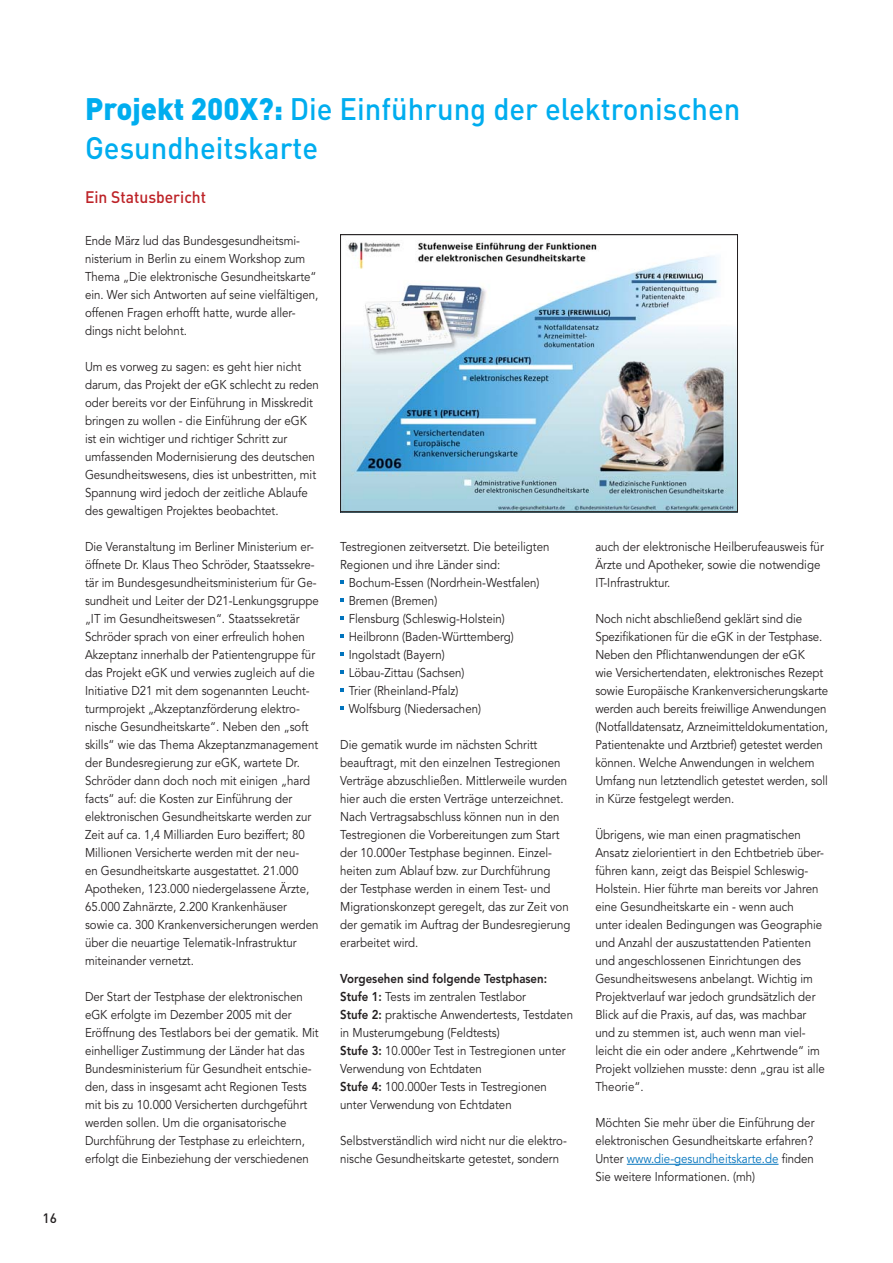
<style>
.page{position:relative;width:893px;height:1263px;background:#fff}
.page>*{position:absolute;margin:0;border:0;box-sizing:border-box;transform-origin:0 0}
.t1{font:500 30.75px/39px "DIN";color:#00adef;scale:.95 1}
.t2{font:500 16.5px "DIN";color:#bd2227;scale:.95 1}
.t3{font:500 13.5px "DIN";color:#231f20}
.t4{font:12.75px/18px "Avenir";color:#231f20;scale:.9 1}
.s1{font-weight:900}
.s2{font-weight:800}
.s3{color:#0073bd}
</style>
<div class="page">
<img style="left:342px;top:241px;width:394px;height:269px">
<div style="left:340px;top:234px;width:398px;height:278px;border:1px solid #231f20"></div>
<hr style="left:627px;top:1164px;width:151px;height:1px;background:#0073bd">
<p class="t3" style="left:42px;top:1213px;width:16px">16</p>
<h1 class="t1" style="left:85px;top:94px;width:691px"><span class="s1">Projekt 200X?:</span> Die Einführung der elektronischen<br>Gesundheitskarte</h1>
<p class="t2" style="left:85px;top:191px;width:129px">Ein Statusbericht</p>
<p class="t4" style="left:85px;top:233px;width:261px">Ende März lud das Bundesgesundheitsmi&shy;nisterium in Berlin zu einem Workshop zum Thema „Die elektronische Gesundheitskarte“ ein. Wer sich Antworten auf seine vielfältigen, offenen Fragen erhofft hatte, wurde aller&shy;dings nicht belohnt.</p>
<p class="t4" style="left:85px;top:359px;width:261px">Um es vorweg zu sagen: es geht hier nicht darum, das Projekt der eGK schlecht zu reden oder bereits vor der Einführung in Misskredit bringen zu wollen - die Einführung der eGK ist ein wichtiger und richtiger Schritt zur umfassenden Modernisierung des deutschen Gesundheitswesens, dies ist unbestritten, mit Spannung wird jedoch der zeitliche Ablaufe des gewaltigen Projektes beobachtet.</p>
<p class="t4" style="left:85px;top:539px;width:261px">Die Veranstaltung im Berliner Ministerium er&shy;öffnete Dr. Klaus Theo Schröder, Staatssekre&shy;tär im Bundesgesundheitsministerium für Ge&shy;sundheit und Leiter der D21-Lenkungsgruppe „IT im Gesundheitswesen“. Staatssekretär Schröder sprach von einer erfreulich hohen Akzeptanz innerhalb der Patientengruppe für das Projekt eGK und verwies zugleich auf die Initiative D21 mit dem sogenannten Leucht&shy;turmprojekt „Akzeptanzförderung elektro&shy;nische Gesundheitskarte“. Neben den „soft skills“ wie das Thema Akzeptanzmanagement der Bundesregierung zur eGK, wartete Dr.<br>Schröder dann doch noch mit einigen „hard facts“ auf: die Kosten zur Einführung der elektronischen Gesundheitskarte werden zur Zeit auf ca. 1,4 Milliarden Euro beziffert; 80<br>Millionen Versicherte werden mit der neu-<br>en Gesundheitskarte ausgestattet. 21.000<br>Apotheken, 123.000 niedergelassene Ärzte, 65.000 Zahnärzte, 2.200 Krankenhäuser sowie ca. 300 Krankenversicherungen werden über die neuartige Telematik-Infrastruktur miteinander vernetzt.</p>
<p class="t4" style="left:85px;top:989px;width:261px">Der Start der Testphase der elektronischen eGK erfolgte im Dezember 2005 mit der Eröffnung des Testlabors bei der gematik. Mit einhelliger Zustimmung der Länder hat das Bundesministerium für Gesundheit entschie&shy;den, dass in insgesamt acht Regionen Tests mit bis zu 10.000 Versicherten durchgeführt werden sollen. Um die organisatorische Durchführung der Testphase zu erleichtern, erfolgt die Einbeziehung der verschiedenen</p>
<p class="t4" style="left:340px;top:539px;width:234px">Testregionen zeitversetzt. Die beteiligten<br>Regionen und ihre Länder sind:</p>
<p class="t4" style="left:349px;top:575px;width:214px">Bochum-Essen (Nordrhein-Westfalen)<br>Bremen (Bremen)<br>Flensburg (Schleswig-Holstein)<br>Heilbronn (Baden-Württemberg)<br>Ingolstadt (Bayern)<br>Löbau-Zittau (Sachsen)<br>Trier (Rheinland-Pfalz)<br>Wolfsburg (Niedersachen)</p>
<p class="t4" style="left:340px;top:737px;width:257px">Die gematik wurde im nächsten Schritt beauftragt, mit den einzelnen Testregionen Verträge abzuschließen. Mittlerweile wurden hier auch die ersten Verträge unterzeichnet.<br>Nach Vertragsabschluss können nun in den Testregionen die Vorbereitungen zum Start der 10.000er Testphase beginnen. Einzel&shy;heiten zum Ablauf bzw. zur Durchführung der Testphase werden in einem Test- und Migrationskonzept geregelt, das zur Zeit von der gematik im Auftrag der Bundesregierung erarbeitet wird.</p>
<p class="t4" style="left:340px;top:971px;width:260px"><span class="s2">Vorgesehen sind folgende Testphasen:<br>Stufe 1:</span> Tests im zentralen Testlabor<br><span class="s2">Stufe 2:</span> praktische Anwendertests, Testdaten in Musterumgebung (Feldtests)<br><span class="s2">Stufe 3:</span> 10.000er Test in Testregionen unter Verwendung von Echtdaten<br><span class="s2">Stufe 4:</span> 100.000er Tests in Testregionen unter Verwendung von Echtdaten</p>
<p class="t4" style="left:340px;top:1133px;width:253px">Selbstverständlich wird nicht nur die elektro&shy;nische Gesundheitskarte getestet, sondern</p>
<p class="t4" style="left:595px;top:539px;width:255px">auch der elektronische Heilberufeausweis für<br>Ärzte und Apotheker, sowie die notwendige<br>IT-Infrastruktur.</p>
<p class="t4" style="left:595px;top:611px;width:260px">Noch nicht abschließend geklärt sind die Spezifikationen für die eGK in der Testphase.<br>Neben den Pflichtanwendungen der eGK<br>wie Versichertendaten, elektronisches Rezept sowie Europäische Krankenversicherungskarte werden auch bereits freiwillige Anwendungen (Notfalldatensatz, Arzneimitteldokumentation, Patientenakte und Arztbrief) getestet werden können. Welche Anwendungen in welchem Umfang nun letztendlich getestet werden, soll in Kürze festgelegt werden.</p>
<p class="t4" style="left:595px;top:827px;width:256px">Übrigens, wie man einen pragmatischen Ansatz zielorientiert in den Echtbetrieb über&shy;führen kann, zeigt das Beispiel Schleswig-Holstein. Hier führte man bereits vor Jahren eine Gesundheitskarte ein - wenn auch<br>unter idealen Bedingungen was Geographie und Anzahl der auszustattenden Patienten und angeschlossenen Einrichtungen des Gesundheitswesens anbelangt. Wichtig im Projektverlauf war jedoch grundsätzlich der Blick auf die Praxis, auf das, was machbar und zu stemmen ist, auch wenn man viel&shy;leicht die ein oder andere „Kehrtwende“ im Projekt vollziehen musste: denn „grau ist alle Theorie“.</p>
<p class="t4" style="left:595px;top:1115px;width:245px;text-align:justify">Möchten Sie mehr über die Einführung der elektronischen Gesundheitskarte erfahren?<br>Unter <span class="s3">www.die-gesundheitskarte.de</span> finden Sie weitere Informationen. (mh)</p>
</div>
